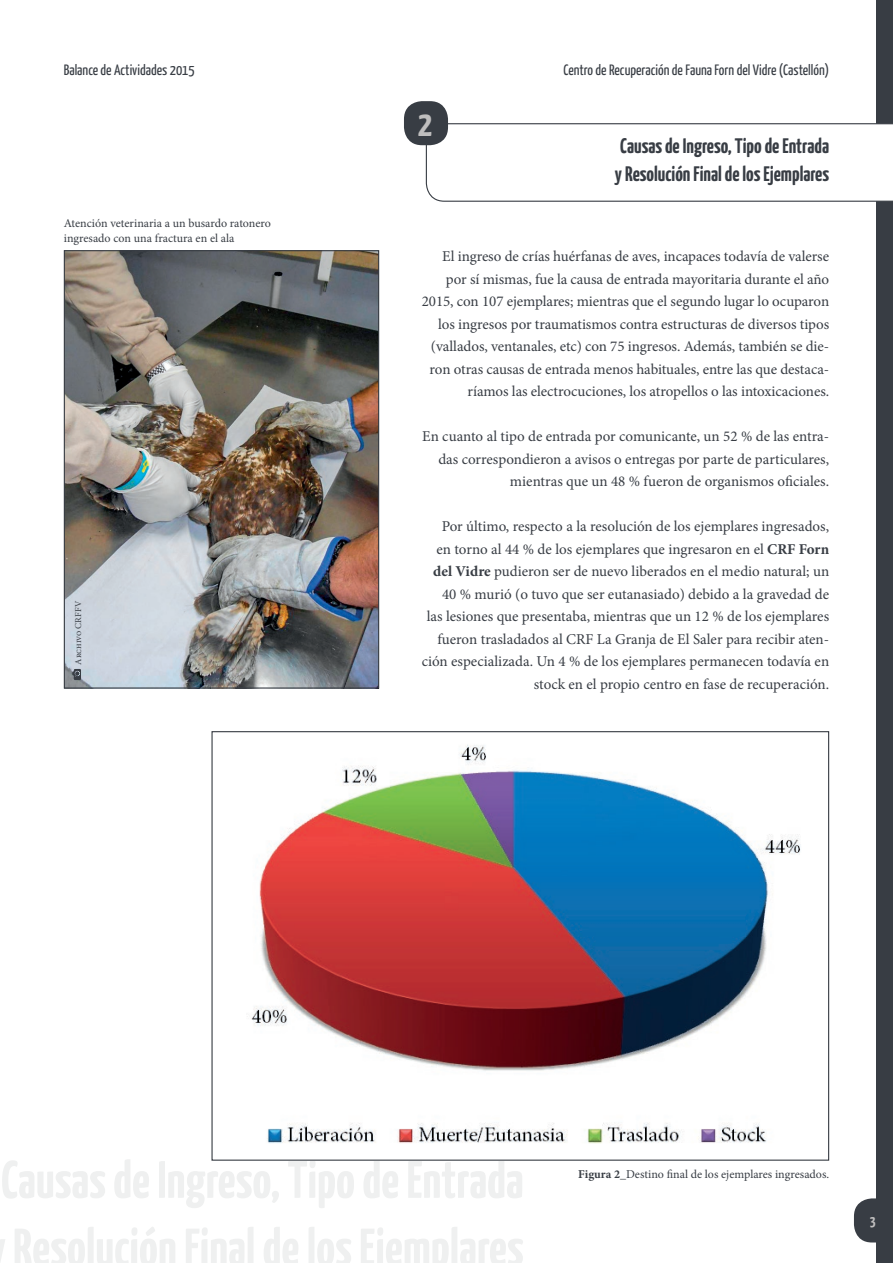
<style>
.page{position:relative;width:893px;height:1263px;background:#fff}
.page>*{position:absolute;margin:0;border:0;box-sizing:border-box;transform-origin:0 0}
.t1{font:700 36px "Yanone Kaffeesatz";color:#bfbebe}
.t2{font:700 21px/27px "Yanone Kaffeesatz";color:#383d44}
.t3{font:15px/22.5px "Minion Pro";color:#383d44;text-align:right}
.t4{font:15px "Yanone Kaffeesatz";color:#383d44}
.t5{font:700 15px "Yanone Kaffeesatz";color:#bfbebe}
.t6{font:12px/14.4px "Minion Pro";color:#383d44}
.t7{font:9px "Minion Pro";color:#383d44}
.s1{font-weight:700}
</style>
<div class="page">
<svg style="left:854px;top:1198px;width:22px;height:44px"></svg>
<div style="left:876px;top:0;width:17px;height:1263px;background:#383d44"></div>
<svg style="left:425px;top:123px;width:468px;height:79px"></svg>
<svg style="left:0;top:1227px;width:523px;height:36px"></svg>
<svg style="left:2px;top:1159px;width:520px;height:49px"></svg>
<div style="left:404px;top:101px;width:44px;height:44px;background:#383d44;border-radius:18px"></div>
<img style="left:251px;top:744px;width:550px;height:400px">
<img style="left:66px;top:252px;width:311px;height:435px">
<div style="left:64px;top:250px;width:315px;height:439px;border:1px solid #383d44"></div>
<svg style="left:72px;top:669px;width:9px;height:11px"></svg>
<p class="t4" style="left:64px;top:60px;width:133px">Balance de Actividades 2015</p>
<p class="t4" style="left:563px;top:60px;width:267px">Centro de Recuperación de Fauna Forn del Vidre (Castellón)</p>
<p class="t6" style="left:64px;top:216px;width:209px">Atención veterinaria a un busardo ratonero ingresado con una fractura en el ala</p>
<p class="t7" style="left:72px;top:665px;width:65px;rotate:-90deg">Archivo CRFFV</p>
<h1 class="t1" style="left:418px;top:102px;width:16px">2</h1>
<h2 class="t2" style="left:615px;top:132px;width:216px">Causas de Ingreso, Tipo de Entrada y Resolución Final de los Ejemplares</h2>
<p class="t3" style="left:422px;top:245px;width:409px">El ingreso de crías huérfanas de aves, incapaces todavía de valerse por sí mismas, fue la causa de entrada mayoritaria durante el año 2015, con 107 ejemplares; mientras que el segundo lugar lo ocuparon los ingresos por traumatismos contra estructuras de diversos tipos (vallados, ventanales, etc) con 75 ingresos. Además, también se die&shy;ron otras causas de entrada menos habituales, entre las que destaca&shy;ríamos las electrocuciones, los atropellos o las intoxicaciones.</p>
<p class="t3" style="left:422px;top:425px;width:408px">En cuanto al tipo de entrada por comunicante, un 52 % de las entra&shy;das correspondieron a avisos o entregas por parte de particulares, mientras que un 48 % fueron de organismos oficiales.</p>
<p class="t3" style="left:422px;top:515px;width:409px">Por último, respecto a la resolución de los ejemplares ingresados,<br>en torno al 44 % de los ejemplares que ingresaron en el <span class="s1">CRF Forn del Vidre</span> pudieron ser de nuevo liberados en el medio natural; un 40 % murió (o tuvo que ser eutanasiado) debido a la gravedad de<br>las lesiones que presentaba, mientras que un 12 % de los ejemplares fueron trasladados al CRF La Granja de El Saler para recibir aten&shy;ción especializada. Un 4 % de los ejemplares permanecen todavía en stock en el propio centro en fase de recuperación.</p>
<p class="t6" style="left:578px;top:1167px;width:252px"><span class="s1">Figura 2</span>_Destino final de los ejemplares ingresados.</p>
<p class="t5" style="left:870px;top:1211px;width:7px">3</p>
</div>
